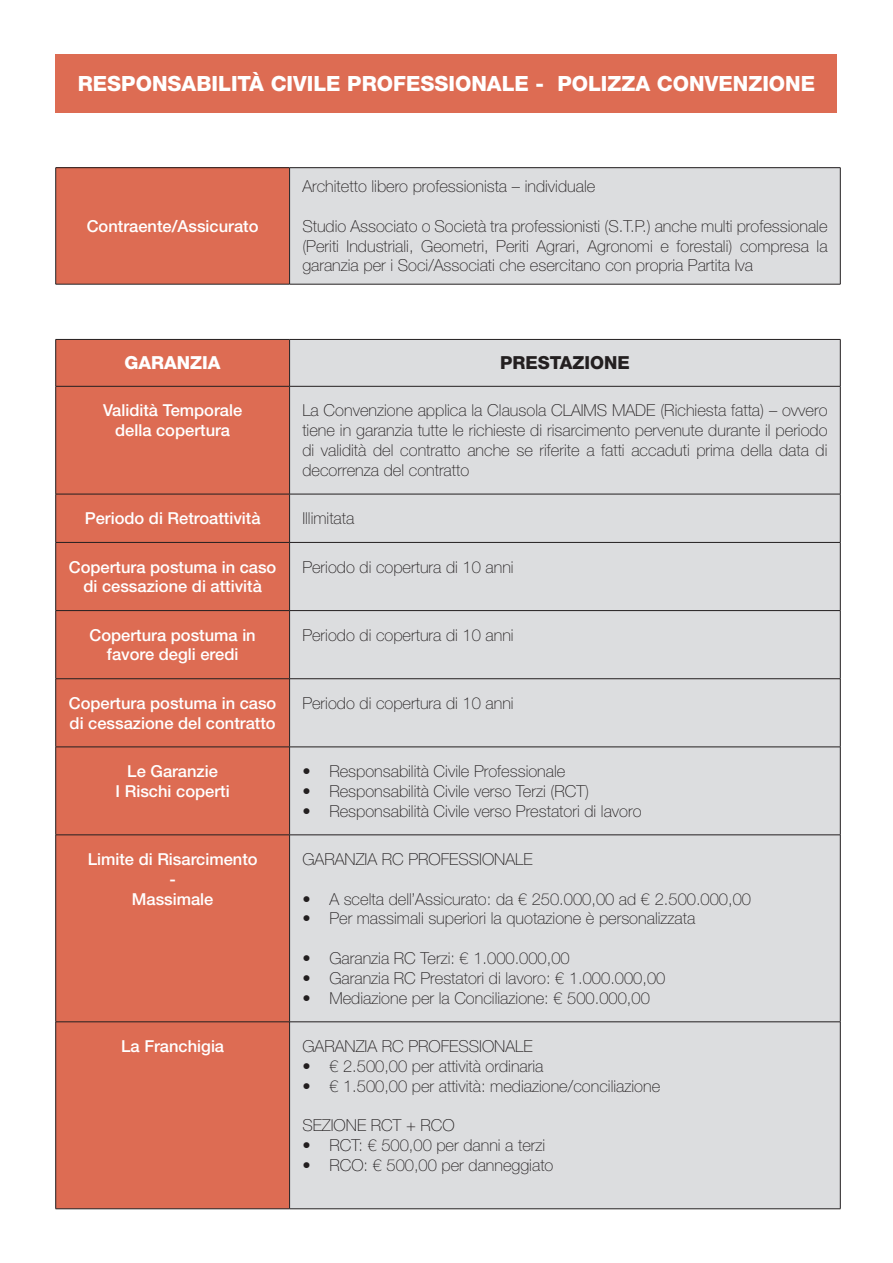
<style>
.page{position:relative;width:893px;height:1263px;background:#fff}
.page>*{position:absolute;margin:0;border:0;box-sizing:border-box;transform-origin:0 0}
.t1{font:800 21px "Helvetica Neue LT Std";color:#fff}
.t2{font:800 18px "Helvetica Neue LT Std";color:#231f20}
.t3{font:800 18px "Helvetica Neue LT Std";color:#fff}
.t4{font:100 16.5px/19.8px "Helvetica Neue LT Std";color:#231f20;text-align:justify}
.t5{font:500 16.5px/19.8px "Helvetica Neue LT Std";color:#fff;text-align:center}
</style>
<div class="page">
<div style="left:56px;top:54px;width:781px;height:59px;background:#dd6c53"></div>
<div style="left:56px;top:340px;width:233px;height:868px;background:#dd6c53"></div>
<div style="left:290px;top:340px;width:550px;height:868px;background:#dcdddf"></div>
<hr style="left:55px;top:386px;width:1px;height:108px;background:#231f20">
<hr style="left:289px;top:386px;width:1px;height:108px;background:#231f20">
<hr style="left:840px;top:386px;width:1px;height:108px;background:#231f20">
<hr style="left:56px;top:494px;width:234px;height:1px;background:#231f20">
<hr style="left:55px;top:494px;width:1px;height:48px;background:#231f20">
<hr style="left:290px;top:494px;width:550px;height:1px;background:#231f20">
<hr style="left:289px;top:494px;width:1px;height:48px;background:#231f20">
<hr style="left:840px;top:494px;width:1px;height:48px;background:#231f20">
<hr style="left:56px;top:542px;width:234px;height:1px;background:#231f20">
<hr style="left:55px;top:543px;width:1px;height:67px;background:#231f20">
<hr style="left:290px;top:542px;width:550px;height:1px;background:#231f20">
<hr style="left:289px;top:543px;width:1px;height:67px;background:#231f20">
<hr style="left:840px;top:543px;width:1px;height:67px;background:#231f20">
<hr style="left:56px;top:610px;width:234px;height:1px;background:#231f20">
<hr style="left:55px;top:611px;width:1px;height:67px;background:#231f20">
<hr style="left:290px;top:610px;width:550px;height:1px;background:#231f20">
<hr style="left:289px;top:611px;width:1px;height:67px;background:#231f20">
<hr style="left:840px;top:611px;width:1px;height:67px;background:#231f20">
<hr style="left:56px;top:678px;width:234px;height:1px;background:#231f20">
<hr style="left:55px;top:679px;width:1px;height:68px;background:#231f20">
<hr style="left:290px;top:678px;width:550px;height:1px;background:#231f20">
<hr style="left:289px;top:679px;width:1px;height:68px;background:#231f20">
<hr style="left:840px;top:679px;width:1px;height:68px;background:#231f20">
<hr style="left:56px;top:747px;width:234px;height:1px;background:#231f20">
<hr style="left:55px;top:747px;width:1px;height:88px;background:#231f20">
<hr style="left:290px;top:747px;width:550px;height:1px;background:#231f20">
<hr style="left:289px;top:747px;width:1px;height:88px;background:#231f20">
<hr style="left:840px;top:747px;width:1px;height:88px;background:#231f20">
<hr style="left:56px;top:834px;width:234px;height:1px;background:#231f20">
<hr style="left:55px;top:835px;width:1px;height:187px;background:#231f20">
<hr style="left:290px;top:834px;width:550px;height:1px;background:#231f20">
<hr style="left:289px;top:835px;width:1px;height:187px;background:#231f20">
<hr style="left:840px;top:835px;width:1px;height:187px;background:#231f20">
<hr style="left:56px;top:1021px;width:234px;height:1px;background:#231f20">
<hr style="left:55px;top:1022px;width:1px;height:186px;background:#231f20">
<hr style="left:290px;top:1021px;width:550px;height:1px;background:#231f20">
<hr style="left:289px;top:1022px;width:1px;height:186px;background:#231f20">
<hr style="left:840px;top:1022px;width:1px;height:186px;background:#231f20">
<hr style="left:56px;top:1208px;width:234px;height:1px;background:#231f20">
<hr style="left:290px;top:1208px;width:550px;height:1px;background:#231f20">
<hr style="left:56px;top:339px;width:234px;height:1px;background:#231f20">
<hr style="left:55px;top:340px;width:1px;height:46px;background:#231f20">
<hr style="left:290px;top:339px;width:550px;height:1px;background:#231f20">
<hr style="left:289px;top:340px;width:1px;height:46px;background:#231f20">
<hr style="left:840px;top:340px;width:1px;height:46px;background:#231f20">
<hr style="left:56px;top:386px;width:234px;height:1px;background:#231f20">
<hr style="left:290px;top:386px;width:550px;height:1px;background:#231f20">
<div style="left:56px;top:168px;width:234px;height:116px;background:#dd6c53"></div>
<div style="left:290px;top:168px;width:550px;height:116px;background:#dcdddf"></div>
<hr style="left:56px;top:167px;width:234px;height:1px;background:#231f20">
<hr style="left:55px;top:168px;width:1px;height:116px;background:#231f20">
<hr style="left:290px;top:167px;width:550px;height:1px;background:#231f20">
<hr style="left:289px;top:168px;width:1px;height:116px;background:#231f20">
<hr style="left:840px;top:168px;width:1px;height:116px;background:#231f20">
<hr style="left:56px;top:284px;width:234px;height:1px;background:#231f20">
<hr style="left:290px;top:284px;width:550px;height:1px;background:#231f20">
<p class="t1" style="left:78px;top:71px;width:739px">RESPONSABILITÀ CIVILE PROFESSIONALE - POLIZZA CONVENZIONE</p>
<p class="t5" style="left:87px;top:216px;width:173px">Contraente/Assicurato</p>
<p class="t4" style="left:302px;top:176px;width:295px">Architetto libero professionista – individuale</p>
<p class="t4" style="left:302px;top:216px;width:527px">Studio Associato o Società tra professionisti (S.T.P.) anche multi professionale (Periti Industriali, Geometri, Periti Agrari, Agronomi e forestali) compresa la garanzia per i Soci/Associati che esercitano con propria Partita Iva</p>
<p class="t3" style="left:125px;top:352px;width:98px">GARANZIA</p>
<p class="t2" style="left:500px;top:352px;width:131px">PRESTAZIONE</p>
<p class="t5" style="left:103px;top:400px;width:141px">Validità Temporale</p>
<p class="t5" style="left:115px;top:420px;width:116px">della copertura</p>
<p class="t4" style="left:302px;top:401px;width:527px">La Convenzione applica la Clausola CLAIMS MADE (Richiesta fatta) – ovvero tiene in garanzia tutte le richieste di risarcimento pervenute durante il periodo di validità del contratto anche se riferite a fatti accaduti prima della data di decorrenza del contratto</p>
<p class="t5" style="left:85px;top:508px;width:177px">Periodo di Retroattività</p>
<p class="t4" style="left:302px;top:508px;width:54px">Illimitata</p>
<p class="t5" style="left:69px;top:556px;width:209px">Copertura postuma in caso di cessazione di attività</p>
<p class="t4" style="left:302px;top:557px;width:213px">Periodo di copertura di 10 anni</p>
<p class="t5" style="left:90px;top:625px;width:168px">Copertura postuma in favore degli eredi</p>
<p class="t4" style="left:302px;top:625px;width:213px">Periodo di copertura di 10 anni</p>
<p class="t5" style="left:69px;top:693px;width:209px;text-align:left">Copertura postuma in caso di cessazione del contratto</p>
<p class="t4" style="left:302px;top:693px;width:213px">Periodo di copertura di 10 anni</p>
<p class="t5" style="left:127px;top:761px;width:92px">Le Garanzie</p>
<p class="t5" style="left:116px;top:781px;width:116px">I Rischi coperti</p>
<p class="t4" style="left:302px;top:761px;width:265px">• Responsabilità Civile Professionale</p>
<p class="t4" style="left:302px;top:781px;width:288px">• Responsabilità Civile verso Terzi (RCT)</p>
<p class="t4" style="left:302px;top:801px;width:341px">• Responsabilità Civile verso Prestatori di lavoro</p>
<p class="t5" style="left:88px;top:849px;width:171px">Limite di Risarcimento</p>
<p class="t5" style="left:169px;top:869px;width:8px">-</p>
<p class="t5" style="left:132px;top:888px;width:83px">Massimale</p>
<p class="t4" style="left:302px;top:849px;width:232px">GARANZIA RC PROFESSIONALE</p>
<p class="t4" style="left:302px;top:889px;width:450px">• A scelta dell’Assicurato: da € 250.000,00 ad € 2.500.000,00</p>
<p class="t4" style="left:302px;top:908px;width:395px">• Per massimali superiori la quotazione è personalizzata</p>
<p class="t4" style="left:302px;top:948px;width:269px">• Garanzia RC Terzi: € 1.000.000,00</p>
<p class="t4" style="left:302px;top:968px;width:365px">• Garanzia RC Prestatori di lavoro: € 1.000.000,00</p>
<p class="t4" style="left:302px;top:988px;width:349px">• Mediazione per la Conciliazione: € 500.000,00</p>
<p class="t5" style="left:121px;top:1036px;width:105px">La Franchigia</p>
<p class="t4" style="left:302px;top:1036px;width:232px">GARANZIA RC PROFESSIONALE</p>
<p class="t4" style="left:302px;top:1056px;width:243px">• € 2.500,00 per attività ordinaria</p>
<p class="t4" style="left:302px;top:1076px;width:359px">• € 1.500,00 per attività: mediazione/conciliazione</p>
<p class="t4" style="left:302px;top:1115px;width:154px">SEZIONE RCT + RCO</p>
<p class="t4" style="left:302px;top:1135px;width:245px">• RCT: € 500,00 per danni a terzi</p>
<p class="t4" style="left:302px;top:1155px;width:253px">• RCO: € 500,00 per danneggiato</p>
</div>
